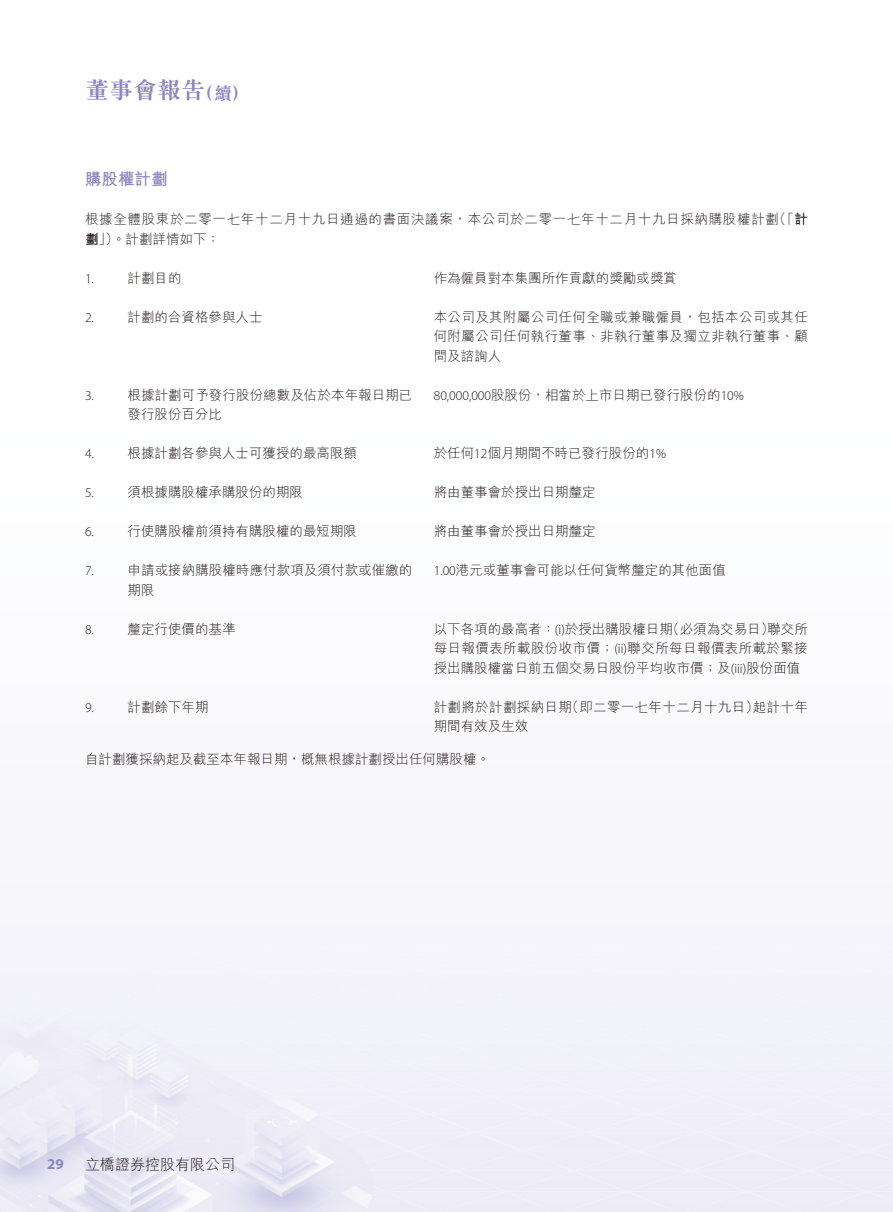
<style>
.page{position:relative;width:893px;height:1212px;background:#fff}
.page>*{position:absolute;margin:0;border:0;box-sizing:border-box;transform-origin:0 0}
.t1{font:700 24px "M Sung HK";color:#8b86c0}
.t2{font:700 18px "M Sung HK";color:#8b86c0}
.t3{font:700 16.5px "M Hei HK";color:#8b86c0}
.t4{font:300 15px "M Hei HK";color:#231916}
.t5{font:700 15px "Myriad Pro";color:#8b86c0}
.t6{font:300 13.5px "M Hei HK";color:#231916}
.t7{font:300 13.5px/19.5px "M Hei HK";letter-spacing:.03em;color:#231916}
.t8{font:300 13.5px/19.5px "M Hei HK";letter-spacing:.05em;color:#231916}
.t9{font:300 13.5px "M Hei HK";letter-spacing:.025em;color:#231916}
.t10{font:300 13.5px "Myriad Pro";color:#231916}
.s1{font-weight:700}
.s2{font-family:"Myriad Pro"}
</style>
<div class="page">
<h1 class="t1" style="left:85px;top:79px;width:121px">董事會報告</h1>
<h2 class="t2" style="left:196px;top:85px;width:54px">（續(</h2>
<p class="t3" style="left:85px;top:167px;width:84px">購股權計劃</p>
<p class="t6" style="left:773px;top:212px;width:37px">（「<span class="s1">計</span></p>
<p class="t8" style="left:85px;top:209px;width:695px">根據全體股東於二零一七年十二月十九日通過的書面決議案，本公司於二零一七年十二月十九日採納購股權計劃<span class="s1">劃</span>」）。計劃詳情如下：</p>
<p class="t6" style="left:434px;top:271px;width:244px">作為僱員對本集團所作貢獻的獎勵或獎賞</p>
<p class="t6" style="left:128px;top:271px;width:55px">計劃目的</p>
<p class="t10" style="left:85px;top:270px;width:10px">1.</p>
<p class="t10" style="left:85px;top:309px;width:10px">2.</p>
<p class="t6" style="left:128px;top:310px;width:137px">計劃的合資格參與人士</p>
<p class="t7" style="left:434px;top:307px;width:376px">本公司及其附屬公司任何全職或兼職僱員，包括本公司或其任</p>
<p class="t7" style="left:434px;top:326px;width:376px">何附屬公司任何執行董事、非執行董事及獨立非執行董事、顧問及諮詢人</p>
<p class="t10" style="left:85px;top:387px;width:10px">3.</p>
<p class="t6" style="left:128px;top:388px;width:286px">根據計劃可予發行股份總數及佔於本年報日期已</p>
<p class="t6" style="left:434px;top:388px;width:312px"><span class="s2">80,000,000</span>股股份，相當於上市日期已發行股份的<span class="s2">10%</span></p>
<p class="t6" style="left:128px;top:407px;width:96px">發行股份百分比</p>
<p class="t10" style="left:85px;top:445px;width:10px">4.</p>
<p class="t6" style="left:128px;top:446px;width:231px">根據計劃各參與人士可獲授的最高限額</p>
<p class="t6" style="left:434px;top:446px;width:234px">於任何<span class="s2">12</span>個月期間不時已發行股份的<span class="s2">1%</span></p>
<p class="t10" style="left:85px;top:484px;width:10px">5.</p>
<p class="t6" style="left:128px;top:485px;width:177px">須根據購股權承購股份的期限</p>
<p class="t6" style="left:434px;top:485px;width:163px">將由董事會於授出日期釐定</p>
<p class="t10" style="left:85px;top:523px;width:10px">6.</p>
<p class="t6" style="left:128px;top:524px;width:231px">行使購股權前須持有購股權的最短期限</p>
<p class="t6" style="left:434px;top:524px;width:163px">將由董事會於授出日期釐定</p>
<p class="t10" style="left:85px;top:562px;width:10px">7.</p>
<p class="t6" style="left:128px;top:563px;width:286px">申請或接納購股權時應付款項及須付款或催繳的</p>
<p class="t6" style="left:434px;top:563px;width:294px"><span class="s2">1.00</span>港元或董事會可能以任何貨幣釐定的其他面值</p>
<p class="t6" style="left:128px;top:583px;width:28px">期限</p>
<p class="t10" style="left:85px;top:621px;width:10px">8.</p>
<p class="t6" style="left:128px;top:622px;width:110px">釐定行使價的基準</p>
<p class="t6" style="left:434px;top:622px;width:241px">以下各項的最高者： <span class="s2">)i(</span> 於授出購股權日期</p>
<p class="t6" style="left:666px;top:622px;width:109px">（必須為交易日）</p>
<p class="t6" style="left:767px;top:622px;width:42px">聯交所</p>
<p class="t10" style="left:85px;top:699px;width:10px">9.</p>
<p class="t6" style="left:128px;top:700px;width:82px">計劃餘下年期</p>
<p class="t7" style="left:434px;top:638px;width:376px">每日報價表所載股份收市價；<span class="s2">( )i i</span> 聯交所每日報價表所載於緊接授出購股權當日前五個交易日股份平均收市價；及<span class="s2">(iii)</span>股份面值</p>
<p class="t6" style="left:753px;top:700px;width:57px">起計十年</p>
<p class="t9" style="left:565px;top:700px;width:195px">（即二零一七年十二月十九日）</p>
<p class="t9" style="left:434px;top:700px;width:140px">計劃將於計劃採納日期</p>
<p class="t6" style="left:434px;top:719px;width:96px">期間有效及生效</p>
<p class="t6" style="left:85px;top:753px;width:407px">自計劃獲採納起及截至本年報日期，概無根據計劃授出任何購股權。</p>
<p class="t5" style="left:47px;top:1154px;width:18px">29</p>
<p class="t4" style="left:85px;top:1156px;width:151px">立橋證券控股有限公司</p>
</div>
